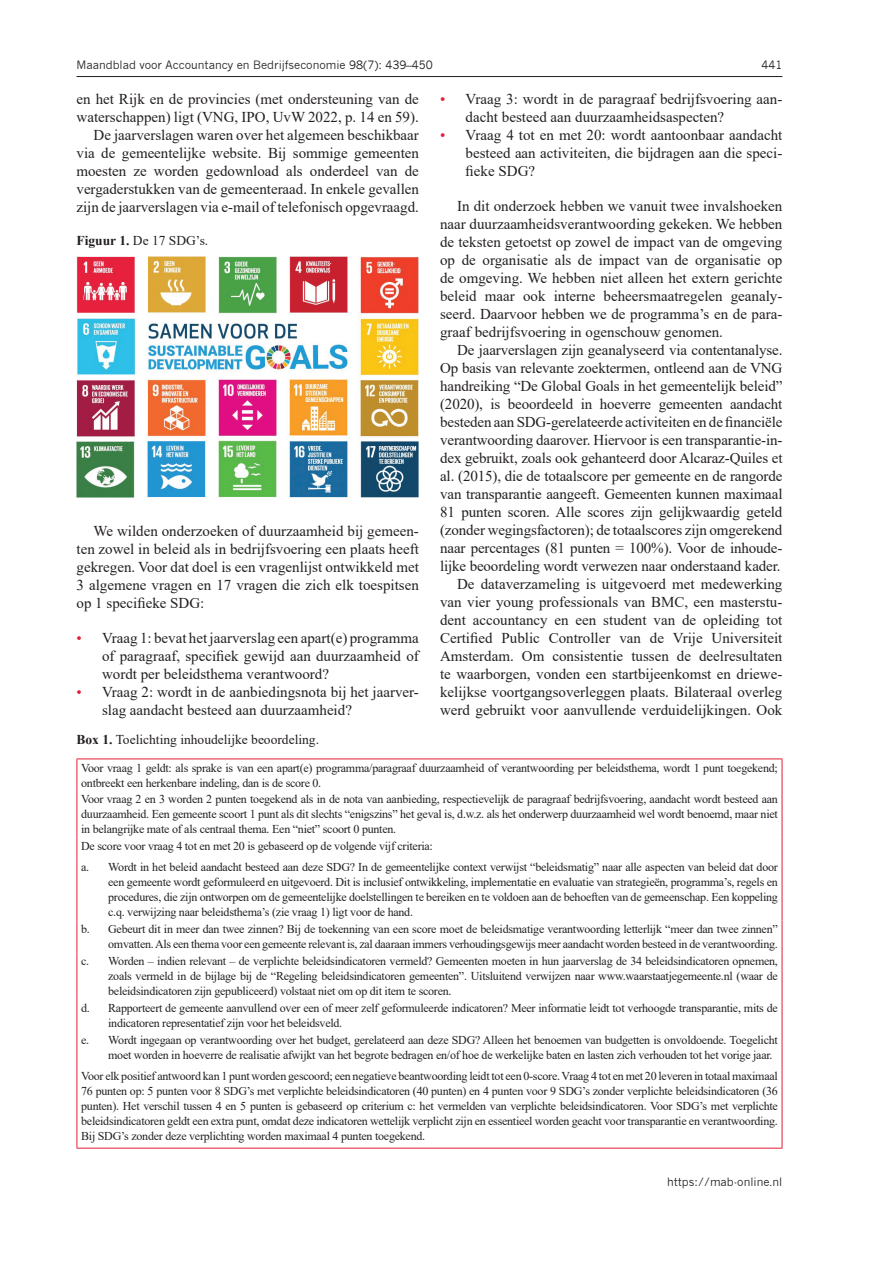
<style>
.page{position:relative;width:893px;height:1263px;background:#fff}
.page>*{position:absolute;margin:0;border:0;box-sizing:border-box;transform-origin:0 0}
.normal_0{font:15px/18px "Times New Roman";color:#231f20;text-align:justify}
.TAB{font:13.5px "Times New Roman";color:#231f20}
.FIG{font:13.5px "Times New Roman";color:#231f20}
.t1{font:12px/15px "Times New Roman";letter-spacing:-.02em;color:#231f20;text-align:justify}
.t2{font:11.25px "News Gothic";color:#231f20}
.s1{font-weight:700}
.s2{color:#e31d37}
</style>
<div class="page">
<hr style="left:77px;top:76px;width:705px;height:1px;background:#231f20">
<img style="left:77px;top:256px;width:342px;height:242px">
<hr style="left:77px;top:758px;width:705px;height:1px;background:#e31d37">
<hr style="left:77px;top:759px;width:1px;height:32px;background:#e31d37">
<hr style="left:782px;top:759px;width:1px;height:32px;background:#e31d37">
<hr style="left:77px;top:791px;width:1px;height:46px;background:#e31d37">
<hr style="left:782px;top:791px;width:1px;height:46px;background:#e31d37">
<svg style="left:77px;top:837px;width:1px;height:22px"></svg>
<svg style="left:782px;top:837px;width:1px;height:22px"></svg>
<hr style="left:77px;top:859px;width:1px;height:61px;background:#e31d37">
<hr style="left:782px;top:859px;width:1px;height:61px;background:#e31d37">
<hr style="left:77px;top:920px;width:1px;height:32px;background:#e31d37">
<hr style="left:782px;top:920px;width:1px;height:32px;background:#e31d37">
<hr style="left:77px;top:952px;width:1px;height:47px;background:#e31d37">
<hr style="left:782px;top:952px;width:1px;height:47px;background:#e31d37">
<hr style="left:77px;top:999px;width:1px;height:32px;background:#e31d37">
<hr style="left:782px;top:999px;width:1px;height:32px;background:#e31d37">
<hr style="left:77px;top:1031px;width:1px;height:36px;background:#e31d37">
<hr style="left:782px;top:1031px;width:1px;height:36px;background:#e31d37">
<hr style="left:77px;top:1067px;width:1px;height:81px;background:#e31d37">
<hr style="left:782px;top:1067px;width:1px;height:81px;background:#e31d37">
<hr style="left:77px;top:1148px;width:705px;height:1px;background:#e31d37">
<p class="t2" style="left:77px;top:58px;width:358px">Maandblad voor Accountancy en Bedrijfseconomie 98(7): 439–450</p>
<p class="t2" style="left:761px;top:58px;width:23px">441</p>
<p class="normal_0" style="left:77px;top:89px;width:344px">en het Rijk en de provincies (met ondersteuning van de waterschappen) ligt (VNG, IPO, UvW 2022, p. 14 en 59).</p>
<p class="normal_0" style="left:77px;top:125px;width:344px;text-indent:17px">De jaarverslagen waren over het algemeen beschikbaar via de gemeentelijke website. Bij sommige gemeenten moesten ze worden gedownload als onderdeel van de vergaderstukken van de gemeenteraad. In enkele gevallen zijn de jaarverslagen via e-mail of telefonisch opgevraagd.</p>
<p class="FIG" style="left:77px;top:231px;width:133px"><span class="s1">Figuur 1.</span> De 17 SDG’s.</p>
<p class="normal_0" style="left:77px;top:521px;width:344px;text-indent:17px">We wilden onderzoeken of duurzaamheid bij gemeen&shy;ten zowel in beleid als in bedrijfsvoering een plaats heeft gekregen. Voor dat doel is een vragenlijst ontwikkeld met 3 algemene vragen en 17 vragen die zich elk toespitsen op 1 specifieke SDG:</p>
<p class="normal_0" style="left:102px;top:628px;width:318px;text-indent:-26px"><span class="s2">•</span> Vraag 1: bevat het jaarverslag een apart(e) programma of paragraaf, specifiek gewijd aan duurzaamheid of wordt per beleidsthema verantwoord?</p>
<p class="normal_0" style="left:102px;top:682px;width:318px;text-indent:-26px"><span class="s2">•</span> Vraag 2: wordt in de aanbiedingsnota bij het jaarver&shy;slag aandacht besteed aan duurzaamheid?</p>
<p class="normal_0" style="left:466px;top:89px;width:318px;text-indent:-26px"><span class="s2">•</span> Vraag 3: wordt in de paragraaf bedrijfsvoering aan&shy;dacht besteed aan duurzaamheidsaspecten?</p>
<p class="normal_0" style="left:466px;top:125px;width:318px;text-indent:-26px"><span class="s2">•</span> Vraag 4 tot en met 20: wordt aantoonbaar aandacht besteed aan activiteiten, die bijdragen aan die speci&shy;fieke SDG?</p>
<p class="normal_0" style="left:440px;top:196px;width:344px;text-indent:17px">In dit onderzoek hebben we vanuit twee invalshoeken naar duurzaamheidsverantwoording gekeken. We hebben de teksten getoetst op zowel de impact van de omgeving op de organisatie als de impact van de organisatie op de omgeving. We hebben niet alleen het extern gerichte beleid maar ook interne beheersmaatregelen geanaly&shy;seerd. Daarvoor hebben we de programma’s en de para&shy;graaf bedrijfsvoering in ogenschouw genomen.</p>
<p class="normal_0" style="left:440px;top:340px;width:344px;text-indent:17px">De jaarverslagen zijn geanalyseerd via contentanalyse.<br>Op basis van relevante zoektermen, ontleend aan de VNG handreiking “De Global Goals in het gemeentelijk beleid” (2020), is beoordeeld in hoeverre gemeenten aandacht besteden aan SDG-gerelateerde activiteiten en de financiële verantwoording daarover. Hiervoor is een transparantie-in&shy;dex gebruikt, zoals ook gehanteerd door Alcaraz-Quiles et al. (2015), die de totaalscore per gemeente en de rangorde van transparantie aangeeft. Gemeenten kunnen maximaal 81 punten scoren. Alle scores zijn gelijkwaardig geteld (zonder wegingsfactoren); de totaalscores zijn omgerekend naar percentages (81 punten = 100%). Voor de inhoude&shy;lijke beoordeling wordt verwezen naar onderstaand kader.</p>
<p class="normal_0" style="left:440px;top:574px;width:344px;text-indent:17px">De dataverzameling is uitgevoerd met medewerking van vier young professionals van BMC, een masterstu&shy;dent accountancy en een student van de opleiding tot Certified Public Controller van de Vrije Universiteit Amsterdam. Om consistentie tussen de deelresultaten te waarborgen, vonden een startbijeenkomst en driewe&shy;kelijkse voortgangsoverleggen plaats. Bilateraal overleg werd gebruikt voor aanvullende verduidelijkingen. Ook</p>
<p class="TAB" style="left:77px;top:730px;width:244px"><span class="s1">Box 1.</span> Toelichting inhoudelijke beoordeling.</p>
<p class="t1" style="left:81px;top:760px;width:698px">Voor vraag 1 geldt: als sprake is van een apart(e) programma/paragraaf duurzaamheid of verantwoording per beleidsthema, wordt 1 punt toegekend; ontbreekt een herkenbare indeling, dan is de score 0.</p>
<p class="t1" style="left:81px;top:791px;width:698px">Voor vraag 2 en 3 worden 2 punten toegekend als in de nota van aanbieding, respectievelijk de paragraaf bedrijfsvoering, aandacht wordt besteed aan duurzaamheid. Een gemeente scoort 1 punt als dit slechts “enigszins” het geval is, d.w.z. als het onderwerp duurzaamheid wel wordt benoemd, maar niet in belangrijke mate of als centraal thema. Een “niet” scoort 0 punten.</p>
<p class="t1" style="left:81px;top:838px;width:353px">De score voor vraag 4 tot en met 20 is gebaseerd op de volgende vijf criteria:</p>
<p class="t1" style="left:108px;top:859px;width:671px;text-indent:-27px">a. Wordt in het beleid aandacht besteed aan deze SDG? In de gemeentelijke context verwijst “beleidsmatig” naar alle aspecten van beleid dat door een gemeente wordt geformuleerd en uitgevoerd. Dit is inclusief ontwikkeling, implementatie en evaluatie van strategieën, programma’s, regels en procedures, die zijn ontworpen om de gemeentelijke doelstellingen te bereiken en te voldoen aan de behoeften van de gemeenschap. Een koppeling c.q. verwijzing naar beleidsthema’s (zie vraag 1) ligt voor de hand.</p>
<p class="t1" style="left:81px;top:921px;width:698px;text-align:right">b. Gebeurt dit in meer dan twee zinnen? Bij de toekenning van een score moet de beleidsmatige verantwoording letterlijk “meer dan twee zinnen” omvatten. Als een thema voor een gemeente relevant is, zal daaraan immers verhoudingsgewijs meer aandacht worden besteed in de verantwoording.</p>
<p class="t1" style="left:108px;top:953px;width:671px;text-indent:-27px">c. Worden – indien relevant – de verplichte beleidsindicatoren vermeld? Gemeenten moeten in hun jaarverslag de 34 beleidsindicatoren opnemen, zoals vermeld in de bijlage bij de “Regeling beleidsindicatoren gemeenten”. Uitsluitend verwijzen naar www.waarstaatjegemeente.nl (waar de beleidsindicatoren zijn gepubliceerd) volstaat niet om op dit item te scoren.</p>
<p class="t1" style="left:108px;top:1000px;width:671px;text-indent:-27px">d. Rapporteert de gemeente aanvullend over een of meer zelf geformuleerde indicatoren? Meer informatie leidt tot verhoogde transparantie, mits de indicatoren representatief zijn voor het beleidsveld.</p>
<p class="t1" style="left:108px;top:1032px;width:671px;text-indent:-27px">e. Wordt ingegaan op verantwoording over het budget, gerelateerd aan deze SDG? Alleen het benoemen van budgetten is onvoldoende. Toegelicht moet worden in hoeverre de realisatie afwijkt van het begrote bedragen en/of hoe de werkelijke baten en lasten zich verhouden tot het vorige jaar.</p>
<p class="t1" style="left:81px;top:1068px;width:698px">Voor elk positief antwoord kan 1 punt worden gescoord; een negatieve beantwoording leidt tot een 0-score. Vraag 4 tot en met 20 leveren in totaal maximaal 76 punten op: 5 punten voor 8 SDG’s met verplichte beleidsindicatoren (40 punten) en 4 punten voor 9 SDG’s zonder verplichte beleidsindicatoren (36 punten). Het verschil tussen 4 en 5 punten is gebaseerd op criterium c: het vermelden van verplichte beleidsindicatoren. Voor SDG’s met verplichte beleidsindicatoren geldt een extra punt, omdat deze indicatoren wettelijk verplicht zijn en essentieel worden geacht voor transparantie en verantwoording.<br>Bij SDG’s zonder deze verplichting worden maximaal 4 punten toegekend.</p>
<p class="t2" style="left:667px;top:1175px;width:117px">https://mab-online.nl</p>
</div>
